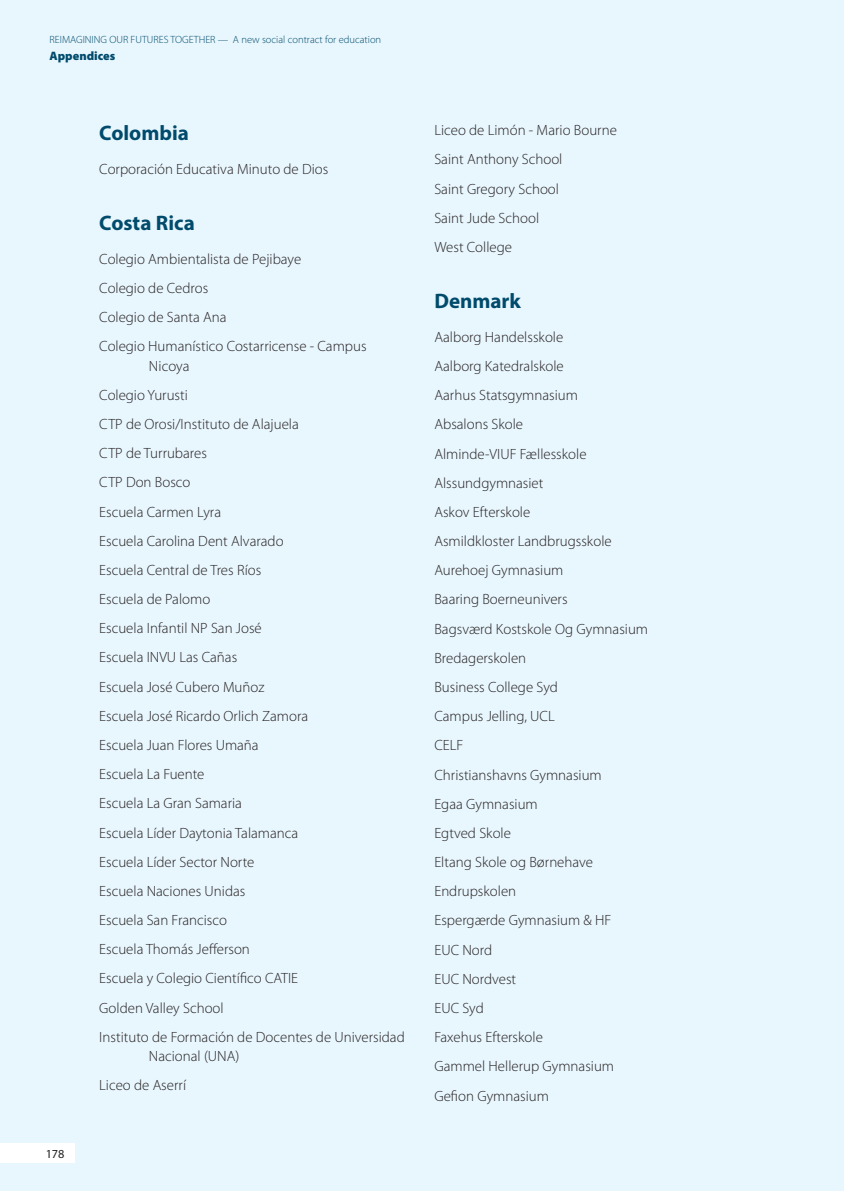
<style>
.page{position:relative;width:844px;height:1191px;background:#fff}
.page>*{position:absolute;margin:0;border:0;box-sizing:border-box;transform-origin:0 0}
.T4_nom_members{font:700 21px "Myriad Pro";color:#004b6c}
.texte_biblio{font:300 14.88px/19.2px "Myriad Pro";color:#231f20}
.t1{font:900 12.25px "Myriad Pro";color:#004b6c}
.t2{font:12.25px "Myriad Pro";color:#231f20}
.t3{font:300 10.5px "Myriad Pro";color:#004b6c}
</style>
<div class="page">
<div style="left:0;top:0;width:842px;height:1191px;background:#e8f6fd"></div>
<div style="left:0;top:1143px;width:74px;height:20px;background:#fff"></div>
<p class="t3" style="left:50px;top:33px;width:333px">REIMAGINING OUR FUTURES TOGETHER — A new social contract for education</p>
<p class="t1" style="left:50px;top:48px;width:67px">Appendices</p>
<p class="t2" style="left:46px;top:1146px;width:20px">178</p>
<p class="T4_nom_members" style="left:99px;top:119px;width:91px">Colombia</p>
<p class="texte_biblio" style="left:99px;top:159px;width:230px">Corporación Educativa Minuto de Dios</p>
<p class="T4_nom_members" style="left:99px;top:209px;width:97px">Costa Rica</p>
<p class="texte_biblio" style="left:99px;top:249px;width:203px">Colegio Ambientalista de Pejibaye</p>
<p class="texte_biblio" style="left:99px;top:278px;width:110px">Colegio de Cedros</p>
<p class="texte_biblio" style="left:99px;top:307px;width:129px">Colegio de Santa Ana</p>
<p class="texte_biblio" style="left:149px;top:337px;width:219px;text-indent:-50px">Colegio Humanístico Costarricense - Campus<br>Nicoya</p>
<p class="texte_biblio" style="left:99px;top:385px;width:90px">Colegio Yurusti</p>
<p class="texte_biblio" style="left:99px;top:414px;width:201px">CTP de Orosi/Instituto de Alajuela</p>
<p class="texte_biblio" style="left:99px;top:443px;width:109px">CTP de Turrubares</p>
<p class="texte_biblio" style="left:99px;top:472px;width:93px">CTP Don Bosco</p>
<p class="texte_biblio" style="left:99px;top:502px;width:123px">Escuela Carmen Lyra</p>
<p class="texte_biblio" style="left:99px;top:531px;width:186px">Escuela Carolina Dent Alvarado</p>
<p class="texte_biblio" style="left:99px;top:560px;width:163px">Escuela Central de Tres Ríos</p>
<p class="texte_biblio" style="left:99px;top:589px;width:112px">Escuela de Palomo</p>
<p class="texte_biblio" style="left:99px;top:618px;width:164px">Escuela Infantil NP San José</p>
<p class="texte_biblio" style="left:99px;top:648px;width:139px">Escuela INVU Las Cañas</p>
<p class="texte_biblio" style="left:99px;top:677px;width:166px">Escuela José Cubero Muñoz</p>
<p class="texte_biblio" style="left:99px;top:706px;width:210px">Escuela José Ricardo Orlich Zamora</p>
<p class="texte_biblio" style="left:99px;top:735px;width:161px">Escuela Juan Flores Umaña</p>
<p class="texte_biblio" style="left:99px;top:764px;width:107px">Escuela La Fuente</p>
<p class="texte_biblio" style="left:99px;top:793px;width:144px">Escuela La Gran Samaria</p>
<p class="texte_biblio" style="left:99px;top:823px;width:200px">Escuela Líder Daytonia Talamanca</p>
<p class="texte_biblio" style="left:99px;top:852px;width:157px">Escuela Líder Sector Norte</p>
<p class="texte_biblio" style="left:99px;top:881px;width:148px">Escuela Naciones Unidas</p>
<p class="texte_biblio" style="left:99px;top:910px;width:129px">Escuela San Francisco</p>
<p class="texte_biblio" style="left:99px;top:939px;width:152px">Escuela Thomás Jefferson</p>
<p class="texte_biblio" style="left:99px;top:968px;width:200px">Escuela y Colegio Científico CATIE</p>
<p class="texte_biblio" style="left:99px;top:998px;width:126px">Golden Valley School</p>
<p class="texte_biblio" style="left:149px;top:1027px;width:257px;text-indent:-50px">Instituto de Formación de Docentes de Universidad<br>Nacional (UNA)</p>
<p class="texte_biblio" style="left:99px;top:1075px;width:88px">Liceo de Aserrí</p>
<p class="texte_biblio" style="left:434px;top:120px;width:184px">Liceo de Limón - Mario Bourne</p>
<p class="texte_biblio" style="left:434px;top:150px;width:129px">Saint Anthony School</p>
<p class="texte_biblio" style="left:434px;top:179px;width:126px">Saint Gregory School</p>
<p class="texte_biblio" style="left:434px;top:208px;width:106px">Saint Jude School</p>
<p class="texte_biblio" style="left:434px;top:237px;width:79px">West College</p>
<p class="T4_nom_members" style="left:434px;top:287px;width:88px">Denmark</p>
<p class="texte_biblio" style="left:434px;top:327px;width:130px">Aalborg Handelsskole</p>
<p class="texte_biblio" style="left:434px;top:356px;width:131px">Aalborg Katedralskole</p>
<p class="texte_biblio" style="left:434px;top:385px;width:145px">Aarhus Statsgymnasium</p>
<p class="texte_biblio" style="left:434px;top:415px;width:90px">Absalons Skole</p>
<p class="texte_biblio" style="left:434px;top:444px;width:154px">Alminde-VIUF Fællesskole</p>
<p class="texte_biblio" style="left:434px;top:473px;width:110px">Alssundgymnasiet</p>
<p class="texte_biblio" style="left:434px;top:502px;width:97px">Askov Efterskole</p>
<p class="texte_biblio" style="left:434px;top:531px;width:179px">Asmildkloster Landbrugsskole</p>
<p class="texte_biblio" style="left:434px;top:560px;width:130px">Aurehoej Gymnasium</p>
<p class="texte_biblio" style="left:434px;top:590px;width:135px">Baaring Boerneunivers</p>
<p class="texte_biblio" style="left:434px;top:619px;width:215px">Bagsværd Kostskole Og Gymnasium</p>
<p class="texte_biblio" style="left:434px;top:648px;width:93px">Bredagerskolen</p>
<p class="texte_biblio" style="left:434px;top:677px;width:125px">Business College Syd</p>
<p class="texte_biblio" style="left:434px;top:706px;width:122px">Campus Jelling, UCL</p>
<p class="texte_biblio" style="left:434px;top:735px;width:30px">CELF</p>
<p class="texte_biblio" style="left:434px;top:765px;width:169px">Christianshavns Gymnasium</p>
<p class="texte_biblio" style="left:434px;top:794px;width:105px">Egaa Gymnasium</p>
<p class="texte_biblio" style="left:434px;top:823px;width:78px">Egtved Skole</p>
<p class="texte_biblio" style="left:434px;top:852px;width:160px">Eltang Skole og Børnehave</p>
<p class="texte_biblio" style="left:434px;top:881px;width:83px">Endrupskolen</p>
<p class="texte_biblio" style="left:434px;top:910px;width:178px">Espergærde Gymnasium &amp; HF</p>
<p class="texte_biblio" style="left:434px;top:940px;width:59px">EUC Nord</p>
<p class="texte_biblio" style="left:434px;top:969px;width:83px">EUC Nordvest</p>
<p class="texte_biblio" style="left:434px;top:998px;width:51px">EUC Syd</p>
<p class="texte_biblio" style="left:434px;top:1027px;width:110px">Faxehus Efterskole</p>
<p class="texte_biblio" style="left:434px;top:1056px;width:181px">Gammel Hellerup Gymnasium</p>
<p class="texte_biblio" style="left:434px;top:1085px;width:116px">Gefion Gymnasium</p>
</div>
